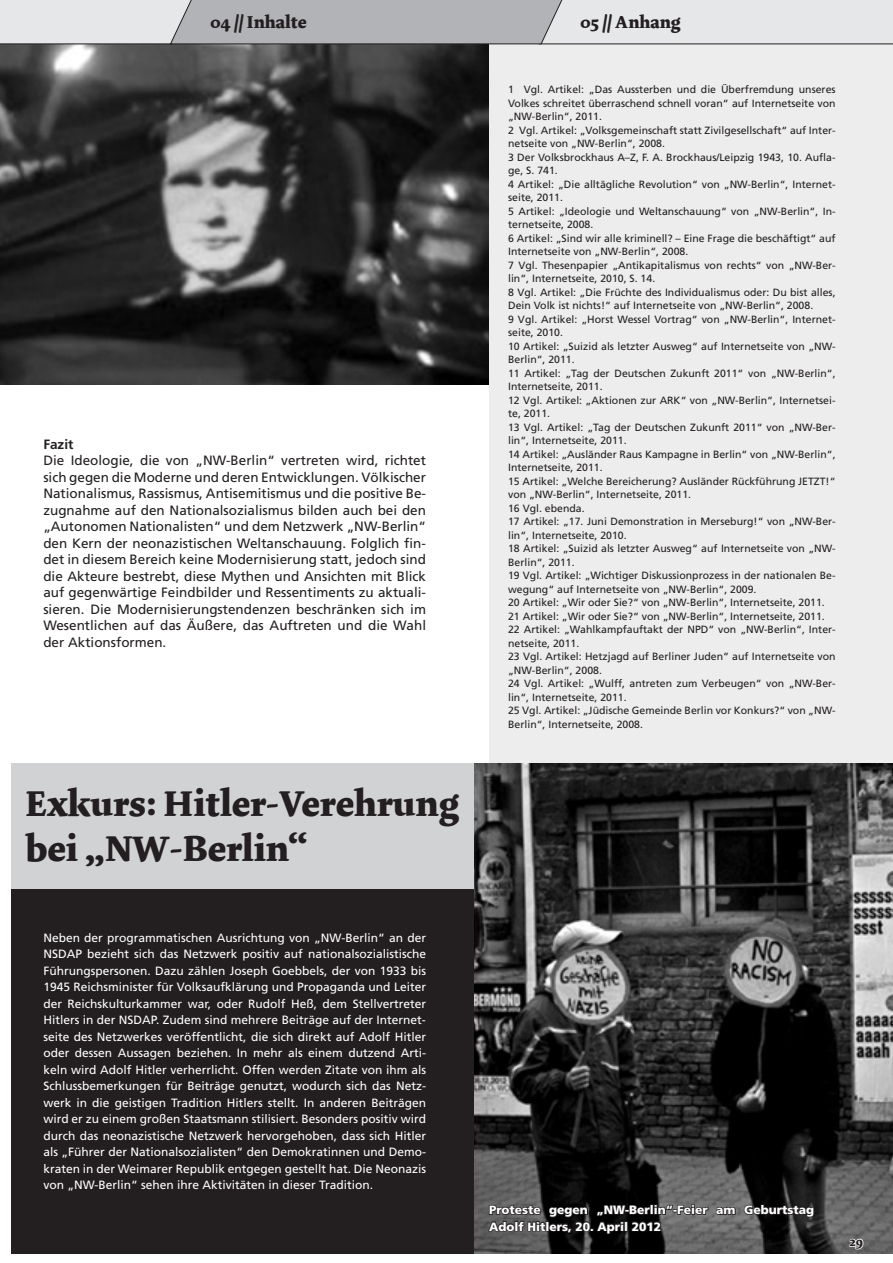
<style>
.page{position:relative;width:893px;height:1263px;background:#fff}
.page>*{position:absolute;margin:0;border:0;box-sizing:border-box;transform-origin:0 0}
.t1{font:700 37.5px/45px "Dolly";color:#231f20}
.t2{font:700 18px "Dolly";color:#231f20}
.t3{font:13.5px/16.5px "Frutiger";color:#231f20;text-align:justify}
.t4{font:700 13.5px "Frutiger";color:#231f20}
.t5{font:700 13.5px "Dolly";color:#231f20}
.t6{font:12px/16.5px "Frutiger";color:#fff;text-align:justify}
.t7{font:900 12px/16.5px "Frutiger";color:#fff}
.t8{font:10.5px/13.5px "Frutiger";color:#231f20}
</style>
<div class="page">
<img style="left:0;top:45px;width:489px;height:340px">
<div style="left:489px;top:34px;width:404px;height:861px;background:#ededee"></div>
<div style="left:12px;top:763px;width:881px;height:487px;background:#d1d2d4"></div>
<div style="left:12px;top:889px;width:881px;height:364px;background:#231f20"></div>
<img style="left:474px;top:763px;width:419px;height:490px">
<svg style="left:715px;top:1206px;width:21px;height:10px"></svg>
<svg style="left:743px;top:1203px;width:72px;height:15px"></svg>
<svg style="left:487px;top:1190px;width:222px;height:44px"></svg>
<svg style="left:846px;top:1237px;width:18px;height:17px"></svg>
<svg style="left:0;top:0;width:893px;height:45px;background:#cbcccf"></svg>
<h2 class="t2" style="left:210px;top:11px;width:98px">04 // Inhalte</h2>
<p class="t4" style="left:43px;top:436px;width:32px">Fazit</p>
<p class="t3" style="left:43px;top:452px;width:384px">Die Ideologie, die von „NW-Berlin“ vertreten wird, richtet sich gegen die Moderne und deren Entwicklungen. Völkischer Nationalismus, Rassismus, Antisemitismus und die positive Be&shy;zugnahme auf den Nationalsozialismus bilden auch bei den „Autonomen Nationalisten“ und dem Netzwerk „NW-Berlin“ den Kern der neonazistischen Weltanschauung. Folglich fin&shy;det in diesem Bereich keine Modernisierung statt, jedoch sind die Akteure bestrebt, diese Mythen und Ansichten mit Blick auf gegenwärtige Feindbilder und Ressentiments zu aktuali&shy;sieren. Die Modernisierungstendenzen beschränken sich im Wesentlichen auf das Äußere, das Auftreten und die Wahl der Aktionsformen.</p>
<h1 class="t1" style="left:26px;top:781px;width:435px">Exkurs: Hitler-Verehrung bei „NW-Berlin“</h1>
<p class="t6" style="left:43px;top:929px;width:384px">Neben der programmatischen Ausrichtung von „NW-Berlin“ an der NSDAP bezieht sich das Netzwerk positiv auf nationalsozialistische Führungspersonen. Dazu zählen Joseph Goebbels, der von 1933 bis 1945 Reichsminister für Volksaufklärung und Propaganda und Leiter der Reichskulturkammer war, oder Rudolf Heß, dem Stellvertreter Hitlers in der NSDAP. Zudem sind mehrere Beiträge auf der Internet&shy;seite des Netzwerkes veröffentlicht, die sich direkt auf Adolf Hitler oder dessen Aussagen beziehen. In mehr als einem dutzend Arti&shy;keln wird Adolf Hitler verherrlicht. Offen werden Zitate von ihm als Schlussbemerkungen für Beiträge genutzt, wodurch sich das Netz&shy;werk in die geistigen Tradition Hitlers stellt. In anderen Beiträgen wird er zu einem großen Staatsmann stilisiert. Besonders positiv wird durch das neonazistische Netzwerk hervorgehoben, dass sich Hitler als „Führer der Nationalsozialisten“ den Demokratinnen und Demo&shy;kraten in der Weimarer Republik entgegen gestellt hat. Die Neonazis von „NW-Berlin“ sehen ihre Aktivitäten in dieser Tradition.</p>
<h2 class="t2" style="left:580px;top:11px;width:102px">05 // Anhang</h2>
<p class="t8" style="left:508px;top:83px;width:329px">1 Vgl. Artikel: „Das Aussterben und die Überfremdung unseres Volkes schreitet überraschend schnell voran“ auf Internetseite von „NW-Berlin“, 2011.<br>2 Vgl. Artikel: „Volksgemeinschaft statt Zivilgesellschaft“ auf Inter&shy;netseite von „NW-Berlin“, 2008.<br>3 Der Volksbrockhaus A–Z, F. A. Brockhaus/Leipzig 1943, 10. Aufla&shy;ge, S. 741.<br>4 Artikel: „Die alltägliche Revolution“ von „NW-Berlin“, Internet&shy;seite, 2011.<br>5 Artikel: „Ideologie und Weltanschauung“ von „NW-Berlin“, In&shy;ternetseite, 2008.<br>6 Artikel: „Sind wir alle kriminell? – Eine Frage die beschäftigt“ auf Internetseite von „NW-Berlin“, 2008.<br>7 Vgl. Thesenpapier „Antikapitalismus von rechts“ von „NW-Ber&shy;lin“, Internetseite, 2010, S. 14.<br>8 Vgl. Artikel: „Die Früchte des Individualismus oder: Du bist alles, Dein Volk ist nichts!“ auf Internetseite von „NW-Berlin“, 2008.<br>9 Vgl. Artikel: „Horst Wessel Vortrag“ von „NW-Berlin“, Internet&shy;seite, 2010.<br>10 Artikel: „Suizid als letzter Ausweg“ auf Internetseite von „NW-Berlin“, 2011.<br>11 Artikel: „Tag der Deutschen Zukunft 2011“ von „NW-Berlin“, Internetseite, 2011.<br>12 Vgl. Artikel: „Aktionen zur ARK“ von „NW-Berlin“, Internetsei&shy;te, 2011.<br>13 Vgl. Artikel: „Tag der Deutschen Zukunft 2011“ von „NW-Ber&shy;lin“, Internetseite, 2011.<br>14 Artikel: „Ausländer Raus Kampagne in Berlin“ von „NW-Berlin“, Internetseite, 2011.<br>15 Artikel: „Welche Bereicherung? Ausländer Rückführung JETZT!“ von „NW-Berlin“, Internetseite, 2011.<br>16 Vgl. ebenda.<br>17 Artikel: „17. Juni Demonstration in Merseburg!“ von „NW-Ber&shy;lin“, Internetseite, 2010.<br>18 Artikel: „Suizid als letzter Ausweg“ auf Internetseite von „NW-Berlin“, 2011.<br>19 Vgl. Artikel: „Wichtiger Diskussionprozess in der nationalen Be&shy;wegung“ auf Internetseite von „NW-Berlin“, 2009.<br>20 Artikel: „Wir oder Sie?“ von „NW-Berlin“, Internetseite, 2011.<br>21 Artikel: „Wir oder Sie?“ von „NW-Berlin“, Internetseite, 2011.<br>22 Artikel: „Wahlkampfauftakt der NPD“ von „NW-Berlin“, Inter&shy;netseite, 2011.<br>23 Vgl. Artikel: Hetzjagd auf Berliner Juden“ auf Internetseite von „NW-Berlin“, 2008.<br>24 Vgl. Artikel: „Wulff, antreten zum Verbeugen“ von „NW-Ber&shy;lin“, Internetseite, 2011.<br>25 Vgl. Artikel: „Jüdische Gemeinde Berlin vor Konkurs?“ von „NW-Berlin“, Internetseite, 2008.</p>
<p class="t7" style="left:489px;top:1201px;width:327px">Proteste gegen „NW-Berlin“-Feier am Geburtstag<br>Adolf Hitlers, 20. April 2012</p>
<p class="t5" style="left:850px;top:1233px;width:15px">29</p>
</div>
